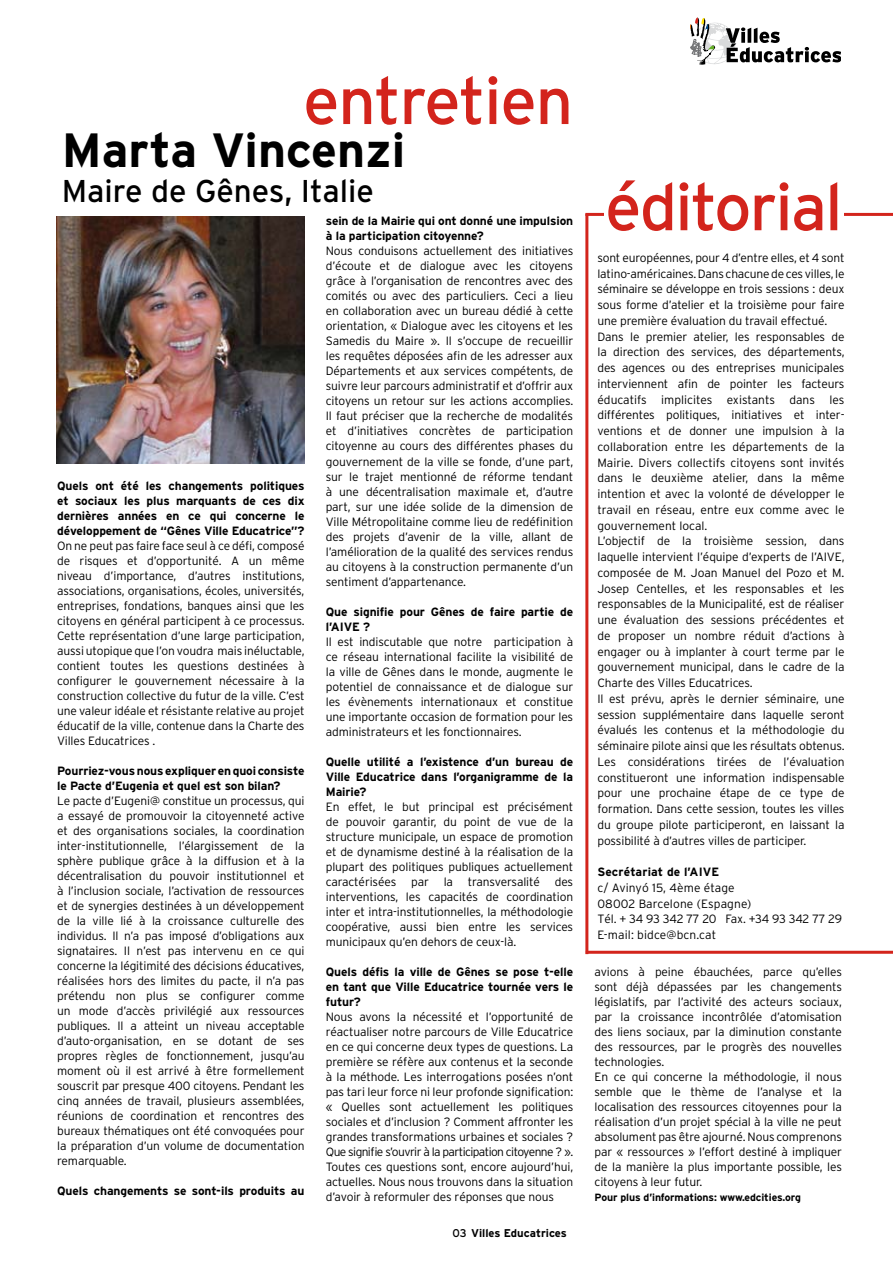
<style>
.page{position:relative;width:893px;height:1263px;background:#fff}
.page>*{position:absolute;margin:0;border:0;box-sizing:border-box;transform-origin:0 0}
.t1{font:66px "Interstate";letter-spacing:-.03em;color:#d3241c}
.t2{font:700 48px "Interstate";color:#000}
.t3{font:31.5px "Interstate";color:#000}
.t4{font:300 12px/15px "Interstate";letter-spacing:-.01em;color:#000;text-align:justify}
.t5{font:700 12px/15px "Interstate";letter-spacing:-.01em;color:#000;text-align:justify}
.t6{font:300 12px/15.8px "Interstate";letter-spacing:.01em;color:#000}
.t7{font:700 12px "Interstate";letter-spacing:.01em;color:#000}
.t8{font:700 11.25px "Interstate";color:#000}
.t9{font:700 10.5px "Interstate";letter-spacing:-.01em;color:#000}
.s1{font-weight:400}
</style>
<div class="page">
<hr style="left:585px;top:213px;width:308px;height:3px;background:#d3241c">
<hr style="left:586px;top:951px;width:307px;height:3px;background:#d3241c">
<div style="left:604px;top:195px;width:239px;height:34px;background:#fff"></div>
<hr style="left:585px;top:214px;width:3px;height:740px;background:#d3241c">
<svg style="left:690px;top:17px;width:150px;height:48px"></svg>
<img style="left:57px;top:216px;width:247px;height:247px">
<h1 class="t1" style="left:303px;top:64px;width:272px">entretien</h1>
<h2 class="t2" style="left:62px;top:123px;width:345px">Marta Vincenzi</h2>
<h3 class="t3" style="left:62px;top:173px;width:314px">Maire de Gênes, Italie</h3>
<p class="t5" style="left:57px;top:478px;width:249px">Quels ont été les changements politiques et sociaux les plus marquants de ces dix dernières années en ce qui concerne le développement de “Gênes Ville Educatrice”?</p>
<p class="t4" style="left:57px;top:538px;width:249px">On ne peut pas faire face seul à ce défi, composé de risques et d’opportunité. A un même niveau d’importance, d’autres institutions, associations, organisations, écoles, universités, entreprises, fondations, banques ainsi que les citoyens en général participent à ce processus.<br>Cette représentation d’une large participation, aussi utopique que l’on voudra mais inéluctable, contient toutes les questions destinées à configurer le gouvernement nécessaire à la construction collective du futur de la ville. C’est une valeur idéale et résistante relative au projet éducatif de la ville, contenue dans la Charte des Villes Educatrices .</p>
<p class="t5" style="left:57px;top:763px;width:249px">Pourriez-vous nous expliquer en quoi consiste le Pacte d’Eugenia et quel est son bilan?</p>
<p class="t4" style="left:57px;top:793px;width:249px">Le pacte d’Eugeni@ constitue un processus, qui a essayé de promouvoir la citoyenneté active et des organisations sociales, la coordination inter-institutionnelle, l’élargissement de la sphère publique grâce à la diffusion et à la décentralisation du pouvoir institutionnel et à l’inclusion sociale, l’activation de ressources et de synergies destinées à un développement de la ville lié à la croissance culturelle des individus. Il n’a pas imposé d’obligations aux signataires. Il n’est pas intervenu en ce qui concerne la légitimité des décisions éducatives, réalisées hors des limites du pacte, il n’a pas prétendu non plus se configurer comme un mode d’accès privilégié aux ressources publiques. Il a atteint un niveau acceptable d’auto-organisation, en se dotant de ses propres règles de fonctionnement, jusqu’au moment où il est arrivé à être formellement souscrit par presque 400 citoyens. Pendant les cinq années de travail, plusieurs assemblées, réunions de coordination et rencontres des bureaux thématiques ont été convoquées pour la préparation d’un volume de documentation remarquable.</p>
<p class="t5" style="left:57px;top:1183px;width:249px">Quels changements se sont-ils produits au</p>
<p class="t5" style="left:326px;top:214px;width:249px">sein de la Mairie qui ont donné une impulsion à la participation citoyenne?</p>
<p class="t4" style="left:326px;top:244px;width:249px">Nous conduisons actuellement des initiatives d’écoute et de dialogue avec les citoyens grâce à l’organisation de rencontres avec des comités ou avec des particuliers. Ceci a lieu en collaboration avec un bureau dédié à cette orientation, « Dialogue avec les citoyens et les Samedis du Maire ». Il s’occupe de recueillir les requêtes déposées afin de les adresser aux Départements et aux services compétents, de suivre leur parcours administratif et d’offrir aux citoyens un retour sur les actions accomplies.<br>Il faut préciser que la recherche de modalités et d’initiatives concrètes de participation citoyenne au cours des différentes phases du gouvernement de la ville se fonde, d’une part, sur le trajet mentionné de réforme tendant à une décentralisation maximale et, d’autre part, sur une idée solide de la dimension de Ville Métropolitaine comme lieu de redéfinition des projets d’avenir de la ville, allant de l’amélioration de la qualité des services rendus au citoyens à la construction permanente d’un sentiment d’appartenance.</p>
<p class="t5" style="left:326px;top:604px;width:249px">Que signifie pour Gênes de faire partie de l’AIVE ?</p>
<p class="t4" style="left:326px;top:634px;width:249px">Il est indiscutable que notre participation à ce réseau international facilite la visibilité de la ville de Gênes dans le monde, augmente le potentiel de connaissance et de dialogue sur les évènements internationaux et constitue une importante occasion de formation pour les administrateurs et les fonctionnaires.</p>
<p class="t5" style="left:326px;top:754px;width:249px">Quelle utilité a l’existence d’un bureau de Ville Educatrice dans l’organigramme de la Mairie?</p>
<p class="t4" style="left:326px;top:799px;width:249px">En effet, le but principal est précisément de pouvoir garantir, du point de vue de la structure municipale, un espace de promotion et de dynamisme destiné à la réalisation de la plupart des politiques publiques actuellement caractérisées par la transversalité des interventions, les capacités de coordination inter et intra-institutionnelles, la méthodologie coopérative, aussi bien entre les services municipaux qu’en dehors de ceux-là.</p>
<p class="t5" style="left:326px;top:964px;width:249px">Quels défis la ville de Gênes se pose t-elle en tant que Ville Educatrice tournée vers le futur?</p>
<p class="t4" style="left:326px;top:1009px;width:249px">Nous avons la nécessité et l’opportunité de réactualiser notre parcours de Ville Educatrice en ce qui concerne deux types de questions. La première se réfère aux contenus et la seconde à la méthode. Les interrogations posées n’ont pas tari leur force ni leur profonde signification: « Quelles sont actuellement les politiques sociales et d’inclusion ? Comment affronter les grandes transformations urbaines et sociales ?<br>Que signifie s’ouvrir à la participation citoyenne ? ».<br>Toutes ces questions sont, encore aujourd’hui, actuelles. Nous nous trouvons dans la situation d’avoir à reformuler des réponses que nous</p>
<p class="t8" style="left:453px;top:1226px;width:116px"><span class="s1">03</span> Villes Educatrices</p>
<h1 class="t1" style="left:605px;top:170px;width:239px">éditorial</h1>
<p class="t4" style="left:597px;top:250px;width:249px;line-height:15.8px;text-align:left">sont européennes, pour 4 d’entre elles, et 4 sont latino-américaines. Dans chacune de ces villes, le séminaire se développe en trois sessions : deux sous forme d’atelier et la troisième pour faire une première évaluation du travail effectué.<br>Dans le premier atelier, les responsables de la direction des services, des départements, des agences ou des entreprises municipales interviennent afin de pointer les facteurs éducatifs implicites existants dans les différentes politiques, initiatives et inter&shy;ventions et de donner une impulsion à la collaboration entre les départements de la Mairie. Divers collectifs citoyens sont invités dans le deuxième atelier, dans la même intention et avec la volonté de développer le travail en réseau, entre eux comme avec le gouvernement local.<br>L’objectif de la troisième session, dans laquelle intervient l’équipe d’experts de l’AIVE, composée de M. Joan Manuel del Pozo et M.<br>Josep Centelles, et les responsables et les responsables de la Municipalité, est de réaliser une évaluation des sessions précédentes et de proposer un nombre réduit d’actions à engager ou à implanter à court terme par le gouvernement municipal, dans le cadre de la Charte des Villes Educatrices.<br>Il est prévu, après le dernier séminaire, une session supplémentaire dans laquelle seront évalués les contenus et la méthodologie du séminaire pilote ainsi que les résultats obtenus.<br>Les considérations tirées de l’évaluation constitueront une information indispensable pour une prochaine étape de ce type de formation. Dans cette session, toutes les villes du groupe pilote participeront, en laissant la possibilité à d’autres villes de participer.</p>
<p class="t7" style="left:597px;top:865px;width:123px">Secrétariat de l’AIVE</p>
<p class="t6" style="left:597px;top:880px;width:246px">c/ Avinyó 15, 4ème étage<br>08002 Barcelone (Espagne)<br>Tél. + 34 93 342 77 20 Fax. +34 93 342 77 29<br>E-mail: bidce@bcn.cat</p>
<p class="t4" style="left:594px;top:964px;width:249px;text-align:left">avions à peine ébauchées, parce qu’elles sont déjà dépassées par les changements législatifs, par l’activité des acteurs sociaux, par la croissance incontrôlée d’atomisation des liens sociaux, par la diminution constante des ressources, par le progrès des nouvelles technologies.<br>En ce qui concerne la méthodologie, il nous semble que le thème de l’analyse et la localisation des ressources citoyennes pour la réalisation d’un projet spécial à la ville ne peut absolument pas être ajourné. Nous comprenons par « ressources » l’effort destiné à impliquer de la manière la plus importante possible, les citoyens à leur futur.</p>
<p class="t9" style="left:594px;top:1191px;width:208px">Pour plus d’informations: www.edcities.org</p>
</div>
